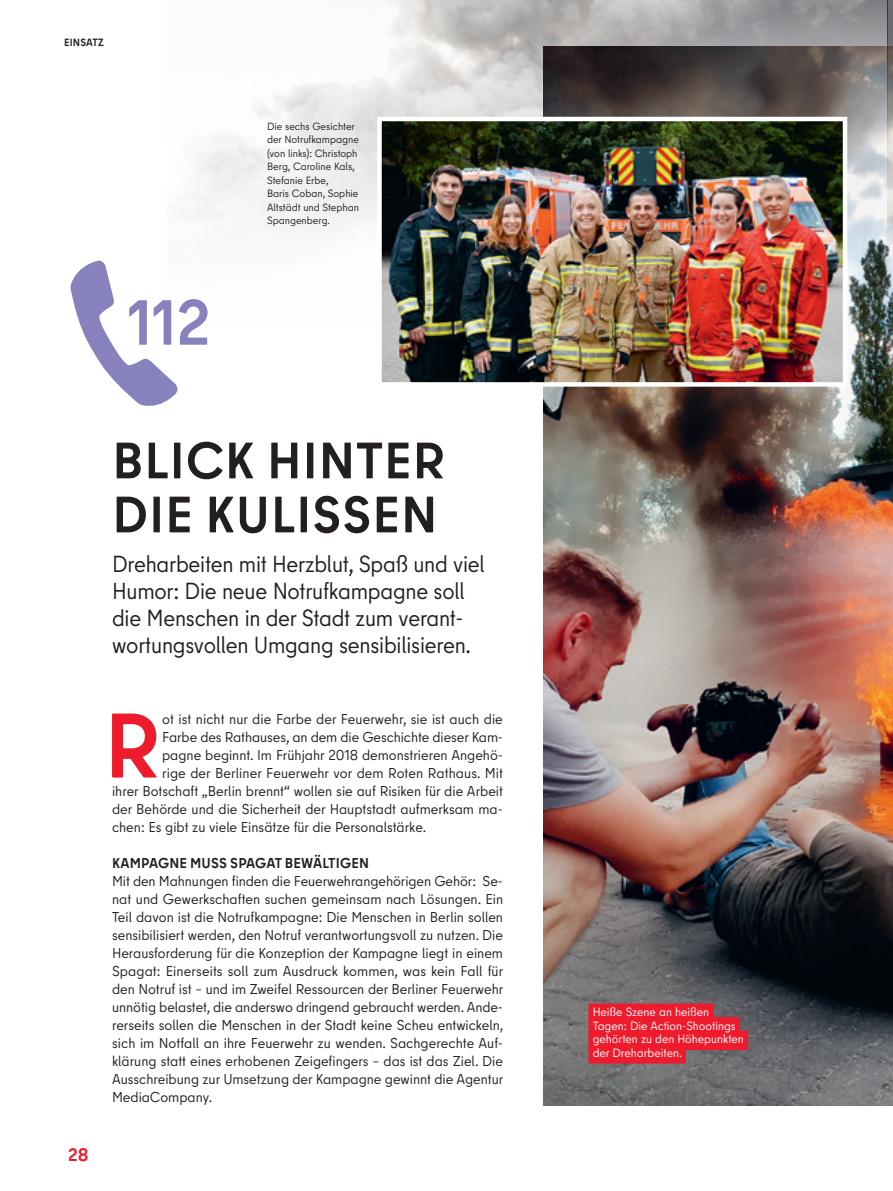
<style>
.page{position:relative;width:893px;height:1191px;background:#fff}
.page>*{position:absolute;margin:0;border:0;box-sizing:border-box;transform-origin:0 0}
.Fließtext_Initial{font:700 91.35px "Berlin Type";color:#ee1b2d}
.t1{font:700 63.45px "Berlin Type";color:#8781bd}
.Headline_34{font:700 51px/54px "Berlin Type";letter-spacing:.02em;color:#231f20}
.Subhead_2{font:23.25px/27px "Berlin Type";letter-spacing:-.01em;color:#231f20;scale:.96 1}
.t2{font:700 18px "Berlin Type";color:#ee1b2d}
.Fließtext{font:14.25px/18px "Berlin Type";color:#231f20;text-align:justify}
.Fließtext_Initial-2{font:14.25px "Berlin Type";color:#231f20}
.Zwischenhead_H3{font:700 14.25px "Berlin Type";letter-spacing:.01em;color:#231f20}
.innen_BU_hinterlegt{font:12px "Berlin Type";color:#fff}
.BU{font:10.5px/13.5px "Berlin Type";color:#231f20}
.Kopf_H1_4{font:700 10.5px "Berlin Type";letter-spacing:.01em;color:#231f20}
</style>
<div class="page">
<img style="left:544px;top:347px;width:349px;height:758px">
<img style="left:183px;top:0;width:704px;height:380px">
<img style="left:887px;top:0;width:6px;height:347px">
<svg style="left:73px;top:260px;width:105px;height:146px"></svg>
<div style="left:588px;top:1003px;width:125px;height:20px;background:#ee1b2d"></div>
<div style="left:588px;top:1017px;width:152px;height:19px;background:#ee1b2d"></div>
<div style="left:588px;top:1030px;width:160px;height:20px;background:#ee1b2d"></div>
<div style="left:588px;top:1044px;width:98px;height:19px;background:#ee1b2d"></div>
<img style="left:382px;top:122px;width:460px;height:260px">
<div style="left:377px;top:117px;width:470px;height:270px;border:4px solid #fff"></div>
<h1 class="Kopf_H1_4" style="left:64px;top:35px;width:41px">EINSATZ</h1>
<h2 class="t1" style="left:128px;top:282px;width:84px">112</h2>
<p class="BU" style="left:267px;top:120px;width:93px">Die sechs Gesichter der Notrufkampagne (von links): Christoph<br>Berg, Caroline Kals,<br>Stefanie Erbe,<br>Baris Coban, Sophie<br>Altstädt und Stephan<br>Spangenberg.</p>
<p class="t2" style="left:68px;top:1143px;width:22px">28</p>
<h1 class="Headline_34" style="left:112px;top:434px;width:334px">BLICK HINTER<br>DIE KULISSEN</h1>
<h2 class="Subhead_2" style="left:112px;top:550px;width:390px">Dreharbeiten mit Herzblut, Spaß und viel Humor: Die neue Notrufkampagne soll die Menschen in der Stadt zum verant&shy;wortungsvollen Umgang sensibilisieren.</h2>
<p class="Fließtext_Initial" style="left:105px;top:687px;width:57px">R</p>
<p class="Fließtext_Initial-2" style="left:162px;top:709px;width:342px">ot ist nicht nur die Farbe der Feuerwehr, sie ist auch die</p>
<p class="Fließtext_Initial-2" style="left:162px;top:727px;width:342px">Farbe des Rathauses, an dem die Geschichte dieser Kam-</p>
<p class="Fließtext_Initial-2" style="left:162px;top:745px;width:342px">pagne beginnt. Im Frühjahr 2018 demonstrieren Angehö-</p>
<p class="Fließtext_Initial-2" style="left:162px;top:763px;width:342px">rige der Berliner Feuerwehr vor dem Roten Rathaus. Mit</p>
<p class="Fließtext_Initial-2" style="left:112px;top:781px;width:392px">ihrer Botschaft „Berlin brennt“ wollen sie auf Risiken für die Arbeit</p>
<p class="Fließtext_Initial-2" style="left:112px;top:799px;width:392px">der Behörde und die Sicherheit der Hauptstadt aufmerksam ma-</p>
<p class="Fließtext_Initial-2" style="left:112px;top:817px;width:316px">chen: Es gibt zu viele Einsätze für die Personalstärke.</p>
<h3 class="Zwischenhead_H3" style="left:112px;top:853px;width:258px">KAMPAGNE MUSS SPAGAT BEWÄLTIGEN</h3>
<p class="Fließtext" style="left:112px;top:871px;width:393px">Mit den Mahnungen finden die Feuerwehrangehörigen Gehör: Se&shy;nat und Gewerkschaften suchen gemeinsam nach Lösungen. Ein Teil davon ist die Notrufkampagne: Die Menschen in Berlin sollen sensibilisiert werden, den Notruf verantwortungsvoll zu nutzen. Die Herausforderung für die Konzeption der Kampagne liegt in einem Spagat: Einerseits soll zum Ausdruck kommen, was kein Fall für den Notruf ist – und im Zweifel Ressourcen der Berliner Feuerwehr unnötig belastet, die anderswo dringend gebraucht werden. Ande&shy;rerseits sollen die Menschen in der Stadt keine Scheu entwickeln, sich im Notfall an ihre Feuerwehr zu wenden. Sachgerechte Auf&shy;klärung statt eines erhobenen Zeigefingers – das ist das Ziel. Die Ausschreibung zur Umsetzung der Kampagne gewinnt die Agentur MediaCompany.</p>
<p class="innen_BU_hinterlegt" style="left:593px;top:1004px;width:118px">Heiße Szene an heißen</p>
<p class="innen_BU_hinterlegt" style="left:593px;top:1018px;width:144px">Tagen: Die Action-Shootings</p>
<p class="innen_BU_hinterlegt" style="left:593px;top:1031px;width:153px">gehörten zu den Höhepunkten</p>
<p class="innen_BU_hinterlegt" style="left:593px;top:1045px;width:91px">der Dreharbeiten.</p>
</div>
